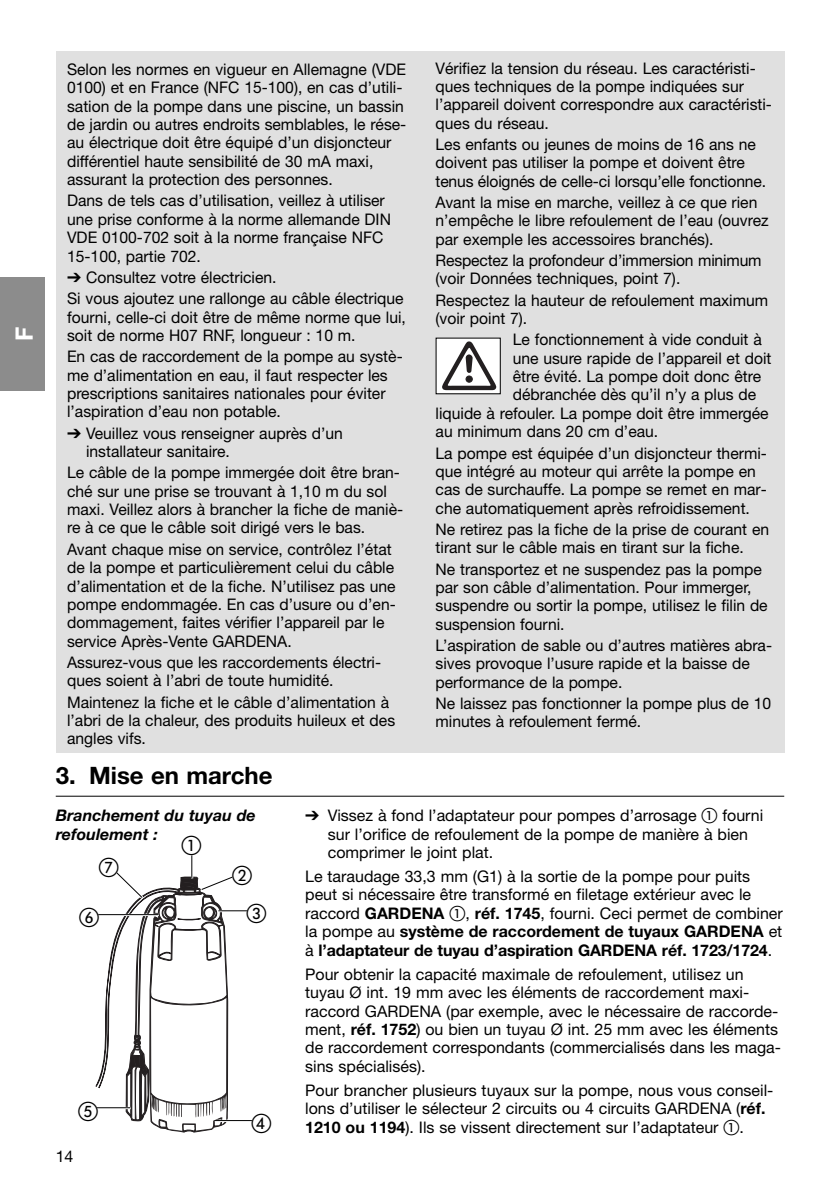
<style>
.page{position:relative;width:840px;height:1190px;background:#fff}
.page>*{position:absolute;margin:0;border:0;box-sizing:border-box;transform-origin:0 0}
.t1{font:700 24px "Helvetica Neue";color:#000}
.t2{font:700 24px "Helvetica Neue";color:#fff}
.t3{font:20px "European Pi One";color:#000}
.t4{font:16px/18.4px "Helvetica Neue";color:#000}
.t5{font:italic 700 16px "Helvetica Neue";color:#000}
.s1{font-family:"European Pi One"}
.s2{font-weight:700}
</style>
<div class="page">
<div style="left:0;top:278px;width:44px;height:113px;background:#8c8c8c"></div>
<hr style="left:56px;top:796px;width:728px;height:1px;background:#000">
<div style="left:56px;top:51px;width:728px;height:702px;background:#e0e0e0"></div>
<div style="left:437px;top:339px;width:63px;height:54px;background:#fff"></div>
<svg style="left:442px;top:341px;width:55px;height:49px"></svg>
<svg style="left:94px;top:849px;width:161px;height:284px"></svg>
<h1 class="t2" style="left:16px;top:341px;width:16px;rotate:-90deg">F</h1>
<p class="t4" style="left:67px;top:62px;width:341px">Selon les normes en vigueur en Allemagne (VDE 0100) et en France (NFC 15-100), en cas d’utili&shy;sation de la pompe dans une piscine, un bassin de jardin ou autres endroits semblables, le rése&shy;au électrique doit être équipé d’un disjoncteur différentiel haute sensibilité de 30 mA maxi, assurant la protection des personnes.</p>
<p class="t4" style="left:67px;top:193px;width:325px">Dans de tels cas d’utilisation, veillez à utiliser une prise conforme à la norme allemande DIN VDE 0100-702 soit à la norme française NFC 15-100, partie 702.</p>
<p class="t4" style="left:67px;top:268px;width:338px;line-height:21.2px">➔ Consultez votre électricien.<br>Si vous ajoutez une rallonge au câble électrique</p>
<p class="t4" style="left:67px;top:309px;width:340px">fourni, celle-ci doit être de même norme que lui, soit de norme H07 RNF, longueur : 10 m.</p>
<p class="t4" style="left:67px;top:349px;width:337px">En cas de raccordement de la pompe au systè&shy;me d’alimentation en eau, il faut respecter les prescriptions sanitaires nationales pour éviter l’aspiration d’eau non potable.</p>
<p class="t4" style="left:86px;top:425px;width:258px;text-indent:-19px">➔ Veuillez vous renseigner auprès d’un installateur sanitaire.</p>
<p class="t4" style="left:67px;top:465px;width:338px">Le câble de la pompe immergée doit être bran&shy;ché sur une prise se trouvant à 1,10 m du sol maxi. Veillez alors à brancher la fiche de maniè&shy;re à ce que le câble soit dirigé vers le bas.</p>
<p class="t4" style="left:67px;top:541px;width:330px">Avant chaque mise on service, contrôlez l’état de la pompe et particulièrement celui du câble d’alimentation et de la fiche. N’utilisez pas une pompe endommagée. En cas d’usure ou d’en&shy;dommagement, faites vérifier l’appareil par le service Après-Vente GARDENA.</p>
<p class="t4" style="left:67px;top:655px;width:316px">Assurez-vous que les raccordements électri&shy;ques soient à l’abri de toute humidité.</p>
<p class="t4" style="left:67px;top:694px;width:330px">Maintenez la fiche et le câble d’alimentation à l’abri de la chaleur, des produits huileux et des angles vifs.</p>
<p class="t4" style="left:436px;top:60px;width:338px">Vérifiez la tension du réseau. Les caractéristi&shy;ques techniques de la pompe indiquées sur l’appareil doivent correspondre aux caractéristi&shy;ques du réseau.</p>
<p class="t4" style="left:436px;top:137px;width:332px">Les enfants ou jeunes de moins de 16 ans ne doivent pas utiliser la pompe et doivent être tenus éloignés de celle-ci lorsqu’elle fonctionne.</p>
<p class="t4" style="left:436px;top:195px;width:335px">Avant la mise en marche, veillez à ce que rien n’empêche le libre refoulement de l’eau (ouvrez par exemple les accessoires branchés).</p>
<p class="t4" style="left:436px;top:253px;width:328px">Respectez la profondeur d’immersion minimum (voir Données techniques, point 7).</p>
<p class="t4" style="left:436px;top:292px;width:334px">Respectez la hauteur de refoulement maximum (voir point 7).</p>
<p class="t4" style="left:513px;top:332px;width:251px">Le fonctionnement à vide conduit à</p>
<p class="t4" style="left:513px;top:350px;width:260px">une usure rapide de l’appareil et doit</p>
<p class="t4" style="left:513px;top:369px;width:250px">être évité. La pompe doit donc être</p>
<p class="t4" style="left:513px;top:387px;width:245px">débranchée dès qu’il n’y a plus de</p>
<p class="t4" style="left:436px;top:406px;width:335px">liquide à refouler. La pompe doit être immergée</p>
<p class="t4" style="left:436px;top:424px;width:224px">au minimum dans 20 cm d’eau.</p>
<p class="t4" style="left:436px;top:445px;width:333px">La pompe est équipée d’un disjoncteur thermi&shy;que intégré au moteur qui arrête la pompe en cas de surchauffe. La pompe se remet en mar&shy;che automatiquement après refroidissement.</p>
<p class="t4" style="left:436px;top:522px;width:335px">Ne retirez pas la fiche de la prise de courant en tirant sur le câble mais en tirant sur la fiche.</p>
<p class="t4" style="left:436px;top:561px;width:334px">Ne transportez et ne suspendez pas la pompe par son câble d’alimentation. Pour immerger, suspendre ou sortir la pompe, utilisez le filin de suspension fourni.</p>
<p class="t4" style="left:436px;top:638px;width:338px">L’aspiration de sable ou d’autres matières abra&shy;sives provoque l’usure rapide et la baisse de performance de la pompe.</p>
<p class="t4" style="left:436px;top:696px;width:337px">Ne laissez pas fonctionner la pompe plus de 10 minutes à refoulement fermé.</p>
<h1 class="t1" style="left:56px;top:767px;width:218px">3. Mise en marche</h1>
<p class="t5" style="left:56px;top:810px;width:202px">Branchement du tuyau de</p>
<p class="t4" style="left:305px;top:808px;width:460px">➔ Vissez à fond l’adaptateur pour pompes d’arrosage <span class="s1">-</span> fourni</p>
<p class="t5" style="left:56px;top:828px;width:104px">refoulement :</p>
<p class="t4" style="left:328px;top:826px;width:422px">sur l’orifice de refoulement de la pompe de manière à bien comprimer le joint plat.</p>
<p class="t4" style="left:305px;top:869px;width:479px">Le taraudage 33,3 mm (G1) à la sortie de la pompe pour puits peut si nécessaire être transformé en filetage extérieur avec le raccord <span class="s2">GARDENA</span> <span class="s1">-</span>, <span class="s2">réf. 1745</span>, fourni. Ceci permet de combiner la pompe au <span class="s2">système de raccordement de tuyaux GARDENA</span> et à <span class="s2">l’adaptateur de tuyau d’aspiration GARDENA réf. 1723/1724</span>.</p>
<p class="t4" style="left:305px;top:966px;width:477px">Pour obtenir la capacité maximale de refoulement, utilisez un tuyau Ø int. 19 mm avec les éléments de raccordement maxi&shy;raccord GARDENA (par exemple, avec le nécessaire de raccorde&shy;ment, <span class="s2">réf. 1752</span>) ou bien un tuyau Ø int. 25 mm avec les éléments de raccordement correspondants (commercialisés dans les maga&shy;sins spécialisés).</p>
<p class="t4" style="left:305px;top:1082px;width:470px">Pour brancher plusieurs tuyaux sur la pompe, nous vous conseil&shy;lons d’utiliser le sélecteur 2 circuits ou 4 circuits GARDENA (<span class="s2">réf.<br>1210 ou 1194</span>). Ils se vissent directement sur l’adaptateur <span class="s1">-</span>.</p>
<p class="t3" style="left:182px;top:835px;width:21px">-</p>
<p class="t4" style="left:56px;top:1149px;width:19px">14</p>
</div>
